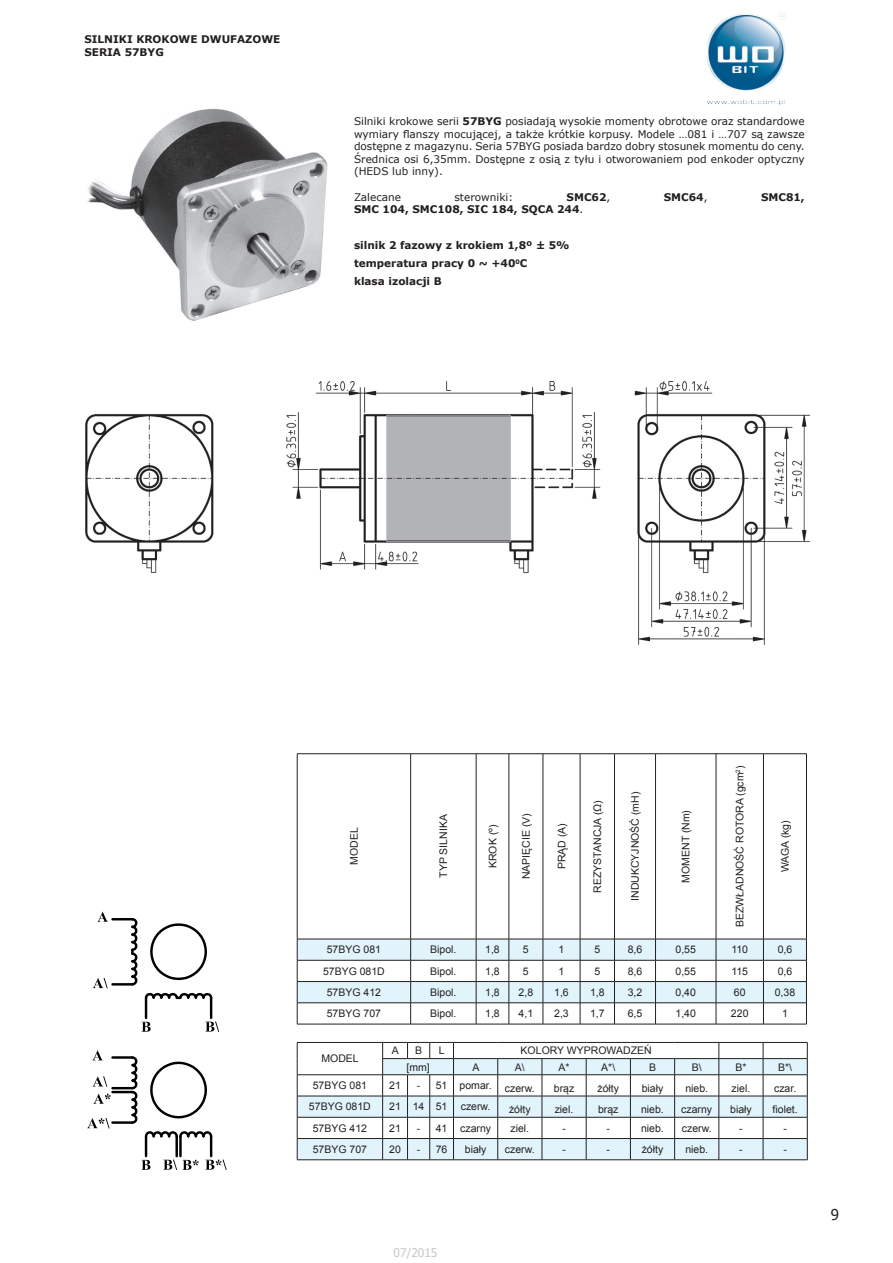
<style>
.page{position:relative;width:893px;height:1263px;background:#fff}
.page>*{position:absolute;margin:0;border:0;box-sizing:border-box;transform-origin:0 0}
.t1{font:12px "Tahoma";color:#c7c8ca}
.t2{font:10.5px "Arial";color:#231f20}
.t3{font:10.5px/12.6px "Verdana";color:#231f20;text-align:justify}
.t4{font:700 10.5px/18px "Verdana";color:#231f20}
.s1{font-weight:700}
.s2{font-weight:400}
</style>
<div class="page">
<img style="left:706px;top:12px;width:80px;height:93px">
<svg style="left:298px;top:754px;width:508px;height:185px"></svg>
<hr style="left:297px;top:753px;width:114px;height:1px;background:#231f20">
<hr style="left:297px;top:754px;width:1px;height:185px;background:#231f20">
<hr style="left:411px;top:753px;width:65px;height:1px;background:#231f20">
<hr style="left:410px;top:754px;width:1px;height:185px;background:#231f20">
<hr style="left:476px;top:753px;width:33px;height:1px;background:#231f20">
<hr style="left:476px;top:754px;width:1px;height:185px;background:#231f20">
<hr style="left:509px;top:753px;width:34px;height:1px;background:#231f20">
<hr style="left:509px;top:754px;width:1px;height:185px;background:#231f20">
<hr style="left:543px;top:753px;width:37px;height:1px;background:#231f20">
<hr style="left:543px;top:754px;width:1px;height:185px;background:#231f20">
<hr style="left:580px;top:753px;width:34px;height:1px;background:#231f20">
<hr style="left:580px;top:754px;width:1px;height:185px;background:#231f20">
<hr style="left:614px;top:753px;width:41px;height:1px;background:#231f20">
<hr style="left:614px;top:754px;width:1px;height:185px;background:#231f20">
<hr style="left:655px;top:753px;width:61px;height:1px;background:#231f20">
<hr style="left:655px;top:754px;width:1px;height:185px;background:#231f20">
<hr style="left:716px;top:753px;width:47px;height:1px;background:#231f20">
<hr style="left:716px;top:754px;width:1px;height:185px;background:#231f20">
<hr style="left:763px;top:753px;width:44px;height:1px;background:#231f20">
<hr style="left:763px;top:754px;width:1px;height:185px;background:#231f20">
<hr style="left:806px;top:754px;width:1px;height:185px;background:#231f20">
<svg style="left:297px;top:939px;width:510px;height:85px"></svg>
<hr style="left:297px;top:1024px;width:114px;height:1px;background:#231f20">
<hr style="left:411px;top:1024px;width:65px;height:1px;background:#231f20">
<hr style="left:476px;top:1024px;width:33px;height:1px;background:#231f20">
<hr style="left:509px;top:1024px;width:34px;height:1px;background:#231f20">
<hr style="left:543px;top:1024px;width:37px;height:1px;background:#231f20">
<hr style="left:580px;top:1024px;width:34px;height:1px;background:#231f20">
<hr style="left:614px;top:1024px;width:41px;height:1px;background:#231f20">
<hr style="left:655px;top:1024px;width:61px;height:1px;background:#231f20">
<hr style="left:716px;top:1024px;width:47px;height:1px;background:#231f20">
<hr style="left:763px;top:1024px;width:44px;height:1px;background:#231f20">
<svg style="left:297px;top:1042px;width:511px;height:118px"></svg>
<hr style="left:453px;top:1159px;width:45px;height:1px;background:#231f20">
<hr style="left:498px;top:1159px;width:44px;height:1px;background:#231f20">
<hr style="left:542px;top:1159px;width:44px;height:1px;background:#231f20">
<hr style="left:586px;top:1159px;width:44px;height:1px;background:#231f20">
<hr style="left:630px;top:1159px;width:45px;height:1px;background:#231f20">
<hr style="left:675px;top:1159px;width:44px;height:1px;background:#231f20">
<hr style="left:719px;top:1159px;width:44px;height:1px;background:#231f20">
<hr style="left:763px;top:1159px;width:44px;height:1px;background:#231f20">
<img style="left:87px;top:108px;width:241px;height:213px">
<img style="left:85px;top:382px;width:725px;height:263px">
<svg style="left:87px;top:911px;width:140px;height:259px"></svg>
<p class="t4" style="left:84px;top:33px;width:198px;line-height:12.6px">SILNIKI KROKOWE DWUFAZOWE<br>SERIA 57BYG</p>
<p class="t3" style="left:354px;top:115px;width:452px">Silniki krokowe serii <span class="s1">57BYG</span> posiadają wysokie momenty obrotowe oraz standardowe wymiary flanszy mocującej, a także krótkie korpusy. Modele …081 i …707 są zawsze dostępne z magazynu. Seria 57BYG posiada bardzo dobry stosunek momentu do ceny.<br>Średnica osi 6,35mm. Dostępne z osią z tyłu i otworowaniem pod enkoder optyczny (HEDS lub inny).</p>
<p class="t3" style="left:354px;top:190px;width:49px">Zalecane</p>
<p class="t3" style="left:454px;top:190px;width:60px">sterowniki:</p>
<p class="t4" style="left:567px;top:188px;width:45px">SMC62<span class="s2">,</span></p>
<p class="t4" style="left:664px;top:188px;width:45px">SMC64<span class="s2">,</span></p>
<p class="t4" style="left:761px;top:188px;width:45px">SMC81,</p>
<p class="t4" style="left:354px;top:200px;width:231px">SMC 104, SMC108, SIC 184, SQCA 244<span class="s2">.</span></p>
<p class="t4" style="left:354px;top:236px;width:217px">silnik 2 fazowy z krokiem 1,8º ± 5% temperatura pracy 0 ~ +40<sup>0</sup>C<br>klasa izolacji B</p>
<p class="t2" style="left:347px;top:865px;width:39px;rotate:-90deg">MODEL</p>
<p class="t2" style="left:437px;top:878px;width:65px;rotate:-90deg">TYP SILNIKA</p>
<p class="t2" style="left:486px;top:868px;width:45px;rotate:-90deg">KROK (º)</p>
<p class="t2" style="left:519px;top:879px;width:67px;rotate:-90deg">NAPIĘCIE (V)</p>
<p class="t2" style="left:555px;top:869px;width:48px;rotate:-90deg">PRĄD (A)</p>
<p class="t2" style="left:591px;top:892px;width:94px;rotate:-90deg">REZYSTANCJA (Ω)</p>
<p class="t2" style="left:628px;top:901px;width:111px;rotate:-90deg">INDUKCYJNOŚĆ (mH)</p>
<p class="t2" style="left:679px;top:883px;width:74px;rotate:-90deg">MOMENT (Nm)</p>
<p class="t2" style="left:733px;top:927px;width:163px;rotate:-90deg">BEZWŁADNOŚĆ ROTORA (gcm<sup>2</sup>)</p>
<p class="t2" style="left:778px;top:872px;width:54px;rotate:-90deg">WAGA (kg)</p>
<p class="t2" style="left:327px;top:943px;width:56px">57BYG 081</p>
<p class="t2" style="left:430px;top:943px;width:28px">Bipol.</p>
<p class="t2" style="left:485px;top:943px;width:16px">1,8</p>
<p class="t2" style="left:523px;top:943px;width:7px">5</p>
<p class="t2" style="left:559px;top:943px;width:7px">1</p>
<p class="t2" style="left:594px;top:943px;width:7px">5</p>
<p class="t2" style="left:628px;top:943px;width:16px">8,6</p>
<p class="t2" style="left:676px;top:943px;width:22px">0,55</p>
<p class="t2" style="left:731px;top:943px;width:18px">110</p>
<p class="t2" style="left:778px;top:943px;width:16px">0,6</p>
<p class="t2" style="left:323px;top:964px;width:63px">57BYG 081D</p>
<p class="t2" style="left:430px;top:964px;width:28px">Bipol.</p>
<p class="t2" style="left:485px;top:964px;width:16px">1,8</p>
<p class="t2" style="left:523px;top:964px;width:7px">5</p>
<p class="t2" style="left:559px;top:964px;width:7px">1</p>
<p class="t2" style="left:594px;top:964px;width:7px">5</p>
<p class="t2" style="left:628px;top:964px;width:16px">8,6</p>
<p class="t2" style="left:676px;top:964px;width:22px">0,55</p>
<p class="t2" style="left:731px;top:964px;width:18px">115</p>
<p class="t2" style="left:778px;top:964px;width:16px">0,6</p>
<p class="t2" style="left:327px;top:985px;width:56px">57BYG 412</p>
<p class="t2" style="left:430px;top:985px;width:28px">Bipol.</p>
<p class="t2" style="left:485px;top:985px;width:16px">1,8</p>
<p class="t2" style="left:519px;top:985px;width:16px">2,8</p>
<p class="t2" style="left:554px;top:985px;width:16px">1,6</p>
<p class="t2" style="left:590px;top:985px;width:16px">1,8</p>
<p class="t2" style="left:628px;top:985px;width:16px">3,2</p>
<p class="t2" style="left:676px;top:985px;width:22px">0,40</p>
<p class="t2" style="left:734px;top:985px;width:13px">60</p>
<p class="t2" style="left:775px;top:985px;width:22px">0,38</p>
<p class="t2" style="left:327px;top:1007px;width:56px">57BYG 707</p>
<p class="t2" style="left:430px;top:1007px;width:28px">Bipol.</p>
<p class="t2" style="left:485px;top:1007px;width:16px">1,8</p>
<p class="t2" style="left:519px;top:1007px;width:16px">4,1</p>
<p class="t2" style="left:554px;top:1007px;width:16px">2,3</p>
<p class="t2" style="left:590px;top:1007px;width:16px">1,7</p>
<p class="t2" style="left:628px;top:1007px;width:16px">6,5</p>
<p class="t2" style="left:676px;top:1007px;width:22px">1,40</p>
<p class="t2" style="left:731px;top:1007px;width:19px">220</p>
<p class="t2" style="left:782px;top:1007px;width:7px">1</p>
<p class="t2" style="left:321px;top:1052px;width:39px">MODEL</p>
<p class="t2" style="left:392px;top:1044px;width:9px">A</p>
<p class="t2" style="left:415px;top:1044px;width:9px">B</p>
<p class="t2" style="left:439px;top:1044px;width:7px">L</p>
<p class="t2" style="left:521px;top:1044px;width:133px">KOLORY WYPROWADZEŃ</p>
<p class="t2" style="left:406px;top:1060px;width:25px">[mm]</p>
<p class="t2" style="left:472px;top:1060px;width:9px">A</p>
<p class="t2" style="left:515px;top:1060px;width:11px">A\</p>
<p class="t2" style="left:558px;top:1060px;width:13px">A*</p>
<p class="t2" style="left:601px;top:1060px;width:16px">A*\</p>
<p class="t2" style="left:649px;top:1060px;width:9px">B</p>
<p class="t2" style="left:692px;top:1060px;width:11px">B\</p>
<p class="t2" style="left:735px;top:1060px;width:13px">B*</p>
<p class="t2" style="left:778px;top:1060px;width:16px">B*\</p>
<p class="t2" style="left:313px;top:1079px;width:56px">57BYG 081</p>
<p class="t2" style="left:389px;top:1079px;width:13px">21</p>
<p class="t2" style="left:417px;top:1079px;width:76px">- 51 pomar.</p>
<p class="t2" style="left:505px;top:1081px;width:31px">czerw.</p>
<p class="t2" style="left:554px;top:1081px;width:22px">brąz</p>
<p class="t2" style="left:597px;top:1081px;width:23px">żółty</p>
<p class="t2" style="left:642px;top:1081px;width:23px">biały</p>
<p class="t2" style="left:685px;top:1081px;width:24px">nieb.</p>
<p class="t2" style="left:732px;top:1081px;width:20px">ziel.</p>
<p class="t2" style="left:774px;top:1081px;width:24px">czar.</p>
<p class="t2" style="left:309px;top:1100px;width:63px">57BYG 081D</p>
<p class="t2" style="left:389px;top:1100px;width:60px">21 14 51</p>
<p class="t2" style="left:461px;top:1100px;width:31px">czerw.</p>
<p class="t2" style="left:509px;top:1102px;width:23px">żółty</p>
<p class="t2" style="left:555px;top:1102px;width:20px">ziel.</p>
<p class="t2" style="left:598px;top:1102px;width:22px">brąz</p>
<p class="t2" style="left:641px;top:1102px;width:24px">nieb.</p>
<p class="t2" style="left:681px;top:1102px;width:32px">czarny</p>
<p class="t2" style="left:730px;top:1102px;width:23px">biały</p>
<p class="t2" style="left:773px;top:1102px;width:27px">fiolet.</p>
<p class="t2" style="left:313px;top:1121px;width:56px">57BYG 412</p>
<p class="t2" style="left:389px;top:1121px;width:13px">21</p>
<p class="t2" style="left:417px;top:1121px;width:76px">- 41 czarny</p>
<p class="t2" style="left:510px;top:1121px;width:20px">ziel.</p>
<p class="t2" style="left:562px;top:1121px;width:5px">-</p>
<p class="t2" style="left:607px;top:1121px;width:5px">-</p>
<p class="t2" style="left:641px;top:1121px;width:24px">nieb.</p>
<p class="t2" style="left:682px;top:1121px;width:31px">czerw.</p>
<p class="t2" style="left:739px;top:1121px;width:5px">-</p>
<p class="t2" style="left:783px;top:1121px;width:5px">-</p>
<p class="t2" style="left:313px;top:1142px;width:56px">57BYG 707</p>
<p class="t2" style="left:389px;top:1142px;width:13px">20</p>
<p class="t2" style="left:417px;top:1142px;width:32px">- 76</p>
<p class="t2" style="left:465px;top:1142px;width:23px">biały</p>
<p class="t2" style="left:505px;top:1142px;width:31px">czerw.</p>
<p class="t2" style="left:562px;top:1142px;width:5px">-</p>
<p class="t2" style="left:607px;top:1142px;width:5px">-</p>
<p class="t2" style="left:642px;top:1142px;width:23px">żółty</p>
<p class="t2" style="left:685px;top:1142px;width:24px">nieb.</p>
<p class="t2" style="left:739px;top:1142px;width:5px">-</p>
<p class="t2" style="left:783px;top:1142px;width:5px">-</p>
<p class="t1" style="left:394px;top:1244px;width:45px">07/2015</p>
</div>
